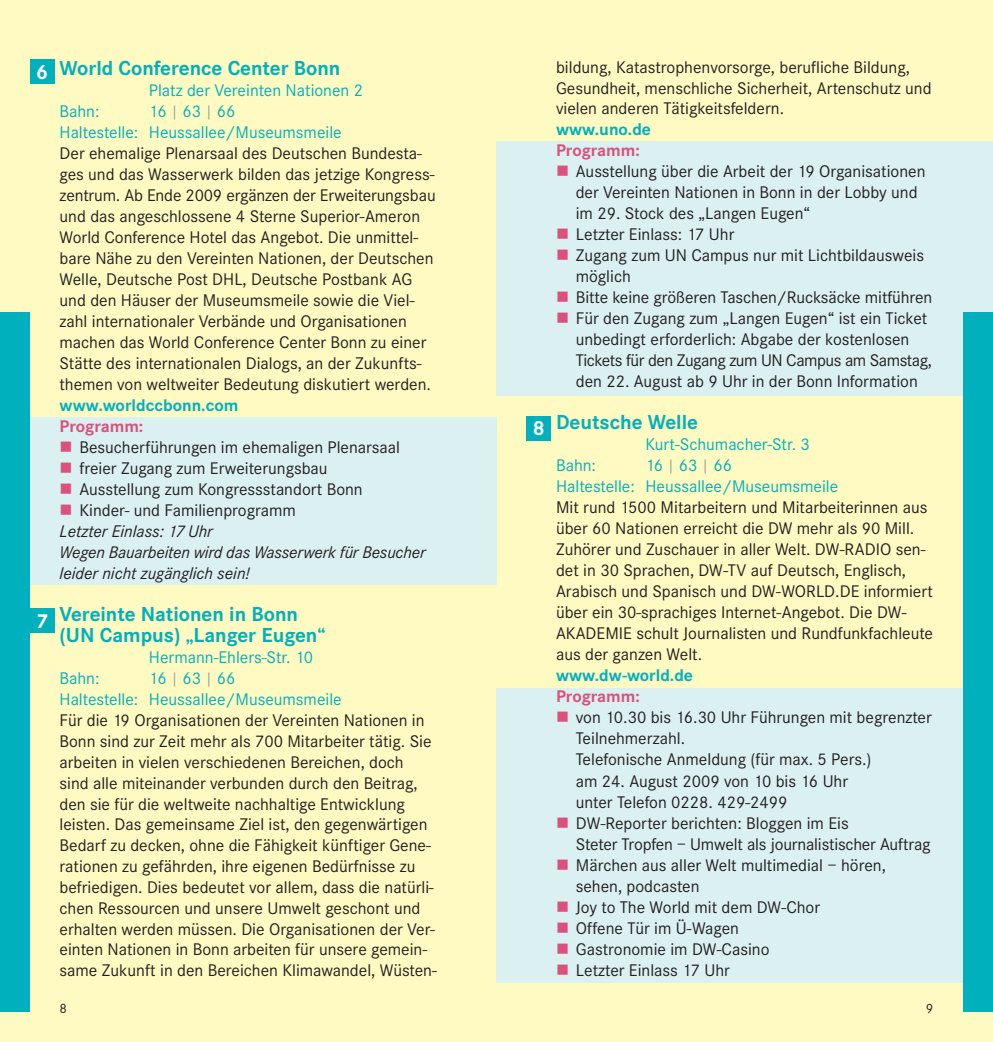
<style>
.page{position:relative;width:993px;height:1042px;background:#fff}
.page>*{position:absolute;margin:0;border:0;box-sizing:border-box;transform-origin:0 0}
.t1{font:700 21px/21px "Corporate S";color:#00b0bd}
.t2{font:700 21px "Corporate S";color:#fff}
.t3{font:17.5px/21px "Corporate S";color:#231f20}
.t4{font:17.5px/21px "Corporate S";color:#00b0bd}
.t5{font:italic 17.5px/21px "Corporate S";letter-spacing:-.01em;color:#231f20}
.t6{font:700 17.5px "Corporate S";color:#00b0bd}
.t7{font:700 17.5px "Corporate S";color:#d9517c}
.t8{font:14px "Corporate S";color:#231f20}
.s1{color:#fff}
.s2{font-size:14px;color:#939598}
.s3{color:#d9517c}
.s4{font-style:normal}
</style>
<div class="page">
<div style="left:0;top:0;width:992px;height:1042px;background:#fffac1"></div>
<div style="left:496px;top:141px;width:496px;height:255px;background:#daf0f1"></div>
<div style="left:0;top:418px;width:496px;height:167px;background:#daf0f1"></div>
<div style="left:496px;top:687px;width:496px;height:295px;background:#daf0f1"></div>
<div style="left:0;top:313px;width:30px;height:699px;background:#00b0bd"></div>
<div style="left:962px;top:313px;width:30px;height:699px;background:#00b0bd"></div>
<div style="left:526px;top:416px;width:25px;height:25px;background:#00b0bd"></div>
<div style="left:30px;top:608px;width:25px;height:25px;background:#00b0bd"></div>
<div style="left:30px;top:60px;width:25px;height:24px;background:#00b0bd"></div>
<p class="t1" style="left:36px;top:60px;width:305px"><span class="s1">6</span> World Conference Center Bonn</p>
<p class="t4" style="left:149px;top:82px;width:216px">Platz der Vereinten Nationen 2</p>
<p class="t4" style="left:60px;top:103px;width:41px">Bahn:</p>
<p class="t4" style="left:60px;top:103px;width:283px;text-indent:89px">16 <span class="s2">|</span> 63 <span class="s2">|</span> 66<br>Haltestelle: Heussallee/Museumsmeile</p>
<p class="t3" style="left:60px;top:145px;width:377px">Der ehemalige Plenarsaal des Deutschen Bundesta&shy;ges und das Wasserwerk bilden das jetzige Kongress&shy;zentrum. Ab Ende 2009 ergänzen der Erweiterungs bau und das angeschlossene 4 Sterne Superior-Ameron World Conference Hotel das Angebot. Die unmittel&shy;bare Nähe zu den Vereinten Nationen, der Deutschen Welle, Deutsche Post DHL, Deutsche Postbank AG und den Häuser der Museumsmeile sowie die Viel&shy;zahl internationaler Verbände und Organisationen machen das World Conference Center Bonn zu einer Stätte des internationalen Dialogs, an der Zukunfts&shy;themen von weltweiter Bedeutung diskutiert werden.</p>
<p class="t6" style="left:60px;top:400px;width:180px">www.worldccbonn.com</p>
<p class="t7" style="left:60px;top:421px;width:85px">Programm:</p>
<p class="t3" style="left:60px;top:439px;width:342px"><span class="s3">■</span> Besucherführungen im ehemaligen Plenarsaal</p>
<p class="t3" style="left:60px;top:460px;width:269px"><span class="s3">■</span> freier Zugang zum Erweiterungsbau</p>
<p class="t3" style="left:60px;top:481px;width:304px"><span class="s3">■</span> Ausstellung zum Kongressstandort Bonn</p>
<p class="t5" style="left:60px;top:502px;width:367px"><span class="s3">■</span> <span class="s4">Kinder- und Familienprogramm<br></span>Letzter Einlass: 17 Uhr<br>Wegen Bauarbeiten wird das Wasserwerk für Besucher leider nicht zugänglich sein!</p>
<p class="t1" style="left:60px;top:606px;width:267px">Vereinte Nationen in Bonn (UN Campus) „Langer Eugen“</p>
<p class="t4" style="left:149px;top:649px;width:166px">Hermann-Ehlers-Str. 10</p>
<p class="t4" style="left:60px;top:670px;width:41px">Bahn:</p>
<p class="t2" style="left:36px;top:614px;width:13px">7</p>
<p class="t4" style="left:60px;top:670px;width:283px;text-indent:89px">16<span class="s2">|</span>63<span class="s2">|</span>66<br>Haltestelle: Heussallee/Museumsmeile</p>
<p class="t3" style="left:60px;top:712px;width:378px">Für die 19 Organisationen der Vereinten Nationen in Bonn sind zur Zeit mehr als 700 Mitarbeiter tätig. Sie arbeiten in vielen verschiedenen Bereichen, doch sind alle miteinander verbunden durch den Beitrag, den sie für die weltweite nachhaltige Entwicklung leisten. Das gemeinsame Ziel ist, den gegenwärtigen Bedarf zu decken, ohne die Fähigkeit künftiger Gene&shy;rationen zu gefährden, ihre eigenen Bedürfnisse zu befriedigen. Dies bedeutet vor allem, dass die natürli&shy;chen Ressourcen und unsere Umwelt geschont und erhalten werden müssen. Die Organisationen der Ver&shy;einten Nationen in Bonn arbeiten für unsere gemein&shy;same Zukunft in den Bereichen Klimawandel, Wüsten-</p>
<p class="t2" style="left:532px;top:421px;width:13px">8</p>
<p class="t3" style="left:556px;top:58px;width:377px">bildung, Katastrophenvorsorge, berufliche Bildung,<br>Gesundheit, menschliche Sicherheit, Artenschutz und vielen anderen Tätigkeitsfeldern.</p>
<p class="t6" style="left:556px;top:124px;width:96px">www.uno.de</p>
<p class="t7" style="left:556px;top:145px;width:85px">Programm:</p>
<p class="t3" style="left:575px;top:163px;width:351px;text-indent:-20px"><span class="s3">■</span> Ausstellung über die Arbeit der 19 Organisationen der Vereinten Nationen in Bonn in der Lobby und im 29. Stock des „Langen Eugen“</p>
<p class="t3" style="left:556px;top:226px;width:180px"><span class="s3">■</span> Letzter Einlass: 17 Uhr</p>
<p class="t3" style="left:575px;top:247px;width:349px;text-indent:-20px"><span class="s3">■</span> Zugang zum UN Campus nur mit Lichtbildausweis möglich</p>
<p class="t3" style="left:556px;top:289px;width:378px"><span class="s3">■</span> Bitte keine größeren Taschen/Rucksäcke mitführen</p>
<p class="t3" style="left:575px;top:310px;width:357px;text-indent:-20px"><span class="s3">■</span> Für den Zugang zum „Langen Eugen“ ist ein Ticket unbedingt erforderlich: Abgabe der kostenlosen Tickets für den Zugang zum UN Campus am Samstag, den 22. August ab 9 Uhr in der Bonn Information</p>
<p class="t1" style="left:556px;top:414px;width:143px">Deutsche Welle</p>
<p class="t4" style="left:645px;top:436px;width:166px">Kurt-Schumacher-Str. 3</p>
<p class="t4" style="left:556px;top:457px;width:41px">Bahn:</p>
<p class="t4" style="left:556px;top:457px;width:283px;text-indent:89px">16 <span class="s2">|</span> 63 <span class="s2">|</span> 66<br>Haltestelle: Heussallee/Museumsmeile</p>
<p class="t3" style="left:556px;top:499px;width:378px">Mit rund 1500 Mitarbeitern und Mitarbeiterinnen aus über 60 Nationen erreicht die DW mehr als 90 Mill.<br>Zuhörer und Zuschauer in aller Welt. DW-RADIO sen&shy;det in 30 Sprachen, DW-TV auf Deutsch, Englisch, Arabisch und Spanisch und DW-WORLD.DE informiert über ein 30-sprachiges Internet-Angebot. Die DW-AKADEMIE schult Journalisten und Rundfunkfachleute aus der ganzen Welt.</p>
<p class="t6" style="left:556px;top:670px;width:138px">www.dw-world.de</p>
<p class="t7" style="left:556px;top:691px;width:85px">Programm:</p>
<p class="t3" style="left:575px;top:709px;width:357px;text-indent:-20px"><span class="s3">■</span> von 10.30 bis 16.30 Uhr Führungen mit begrenzter Teilnehmerzahl.<br>Telefonische Anmeldung (für max. 5 Pers.)<br>am 24. August 2009 von 10 bis 16 Uhr<br>unter Telefon 0228. 429-2499</p>
<p class="t3" style="left:575px;top:814px;width:356px;text-indent:-20px"><span class="s3">■</span> DW-Reporter berichten: Bloggen im Eis<br>Steter Tropfen – Umwelt als journalistischer Auftrag</p>
<p class="t3" style="left:575px;top:856px;width:311px;text-indent:-20px"><span class="s3">■</span> Märchen aus aller Welt multimedial – hören, sehen, podcasten</p>
<p class="t3" style="left:556px;top:898px;width:265px"><span class="s3">■</span> Joy to The World mit dem DW-Chor</p>
<p class="t3" style="left:556px;top:919px;width:184px"><span class="s3">■</span> Offene Tür im Ü-Wagen</p>
<p class="t3" style="left:556px;top:940px;width:215px"><span class="s3">■</span> Gastronomie im DW-Casino</p>
<p class="t3" style="left:556px;top:961px;width:175px"><span class="s3">■</span> Letzter Einlass 17 Uhr</p>
<p class="t8" style="left:60px;top:1003px;width:9px">8</p>
<p class="t8" style="left:925px;top:1003px;width:9px">9</p>
</div>
